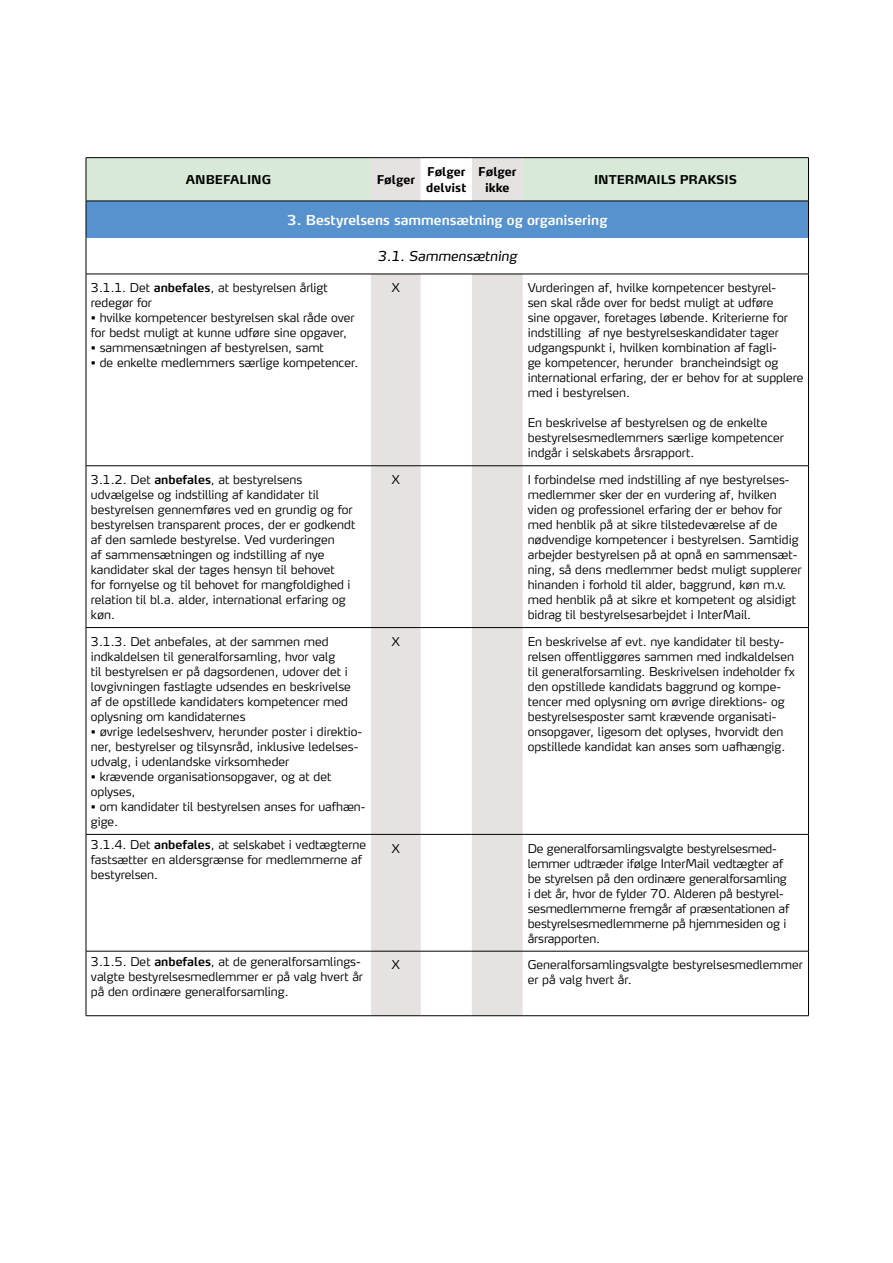
<style>
.page{position:relative;width:893px;height:1263px;background:#fff}
.page>*{position:absolute;margin:0;border:0;box-sizing:border-box;transform-origin:0 0}
.t1{font:600 13.5px "Max TF";color:#fff}
.t2{font:italic 13.5px "Max TF";color:#000}
.t3{font:300 12px/15px "Max TF";color:#000}
.t4{font:700 12px/16.5px "Max TF";color:#000}
.s1{font-weight:600}
</style>
<div class="page">
<svg style="left:371px;top:466px;width:152px;height:549px;fill:#e6e2e1"></svg>
<svg style="left:87px;top:158px;width:721px;height:307px"></svg>
<div style="left:86px;top:201px;width:722px;height:36px;background:#5692ce"></div>
<svg style="left:523px;top:275px;width:285px;height:676px"></svg>
<hr style="left:86px;top:627px;width:285px;height:1px;background:#000">
<hr style="left:421px;top:627px;width:51px;height:1px;background:#000">
<hr style="left:523px;top:627px;width:286px;height:1px;background:#000">
<hr style="left:86px;top:834px;width:285px;height:1px;background:#000">
<hr style="left:421px;top:834px;width:51px;height:1px;background:#000">
<hr style="left:523px;top:834px;width:286px;height:1px;background:#000">
<hr style="left:86px;top:951px;width:285px;height:1px;background:#000">
<hr style="left:421px;top:951px;width:51px;height:1px;background:#000">
<hr style="left:523px;top:951px;width:286px;height:1px;background:#000">
<hr style="left:86px;top:465px;width:285px;height:1px;background:#000">
<hr style="left:421px;top:465px;width:51px;height:1px;background:#000">
<hr style="left:523px;top:465px;width:286px;height:1px;background:#000">
<hr style="left:86px;top:274px;width:285px;height:1px;background:#000">
<hr style="left:371px;top:274px;width:50px;height:1px;background:#000">
<hr style="left:421px;top:274px;width:51px;height:1px;background:#000">
<hr style="left:472px;top:274px;width:51px;height:1px;background:#000">
<hr style="left:523px;top:274px;width:286px;height:1px;background:#000">
<hr style="left:86px;top:201px;width:285px;height:1px;background:#000">
<hr style="left:371px;top:201px;width:50px;height:1px;background:#000">
<hr style="left:421px;top:201px;width:51px;height:1px;background:#000">
<hr style="left:472px;top:201px;width:51px;height:1px;background:#000">
<hr style="left:523px;top:201px;width:286px;height:1px;background:#000">
<hr style="left:86px;top:1015px;width:285px;height:1px;background:#000">
<hr style="left:421px;top:1015px;width:51px;height:1px;background:#000">
<hr style="left:523px;top:1015px;width:286px;height:1px;background:#000">
<hr style="left:371px;top:465px;width:50px;height:1px;background:#000">
<hr style="left:371px;top:627px;width:50px;height:1px;background:#000">
<hr style="left:371px;top:834px;width:50px;height:1px;background:#000">
<hr style="left:371px;top:951px;width:50px;height:1px;background:#000">
<hr style="left:371px;top:1015px;width:50px;height:1px;background:#000">
<hr style="left:472px;top:465px;width:51px;height:1px;background:#000">
<hr style="left:472px;top:627px;width:51px;height:1px;background:#000">
<hr style="left:472px;top:834px;width:51px;height:1px;background:#000">
<hr style="left:472px;top:951px;width:51px;height:1px;background:#000">
<hr style="left:472px;top:1015px;width:51px;height:1px;background:#000">
<hr style="left:86px;top:157px;width:285px;height:1px;background:#000">
<hr style="left:86px;top:158px;width:1px;height:43px;background:#000">
<hr style="left:371px;top:157px;width:50px;height:1px;background:#000">
<hr style="left:421px;top:157px;width:51px;height:1px;background:#000">
<hr style="left:472px;top:157px;width:51px;height:1px;background:#000">
<hr style="left:523px;top:157px;width:286px;height:1px;background:#000">
<hr style="left:808px;top:158px;width:1px;height:43px;background:#000">
<hr style="left:808px;top:201px;width:1px;height:36px;background:#000">
<hr style="left:86px;top:237px;width:1px;height:37px;background:#000">
<hr style="left:808px;top:237px;width:1px;height:37px;background:#000">
<hr style="left:86px;top:274px;width:1px;height:192px;background:#000">
<hr style="left:808px;top:274px;width:1px;height:192px;background:#000">
<hr style="left:86px;top:466px;width:1px;height:161px;background:#000">
<hr style="left:808px;top:466px;width:1px;height:161px;background:#000">
<hr style="left:86px;top:628px;width:1px;height:206px;background:#000">
<hr style="left:808px;top:628px;width:1px;height:206px;background:#000">
<hr style="left:86px;top:834px;width:1px;height:117px;background:#000">
<hr style="left:808px;top:834px;width:1px;height:117px;background:#000">
<hr style="left:86px;top:951px;width:1px;height:64px;background:#000">
<hr style="left:808px;top:951px;width:1px;height:64px;background:#000">
<hr style="left:86px;top:201px;width:1px;height:36px;background:#000">
<p class="t4" style="left:186px;top:171px;width:87px">ANBEFALING</p>
<p class="t4" style="left:377px;top:171px;width:40px">Følger</p>
<p class="t4" style="left:426px;top:163px;width:41px">Følger delvist</p>
<p class="t4" style="left:478px;top:163px;width:40px;text-align:center">Følger ikke</p>
<p class="t4" style="left:594px;top:171px;width:145px">INTERMAILS PRAKSIS</p>
<p class="t1" style="left:287px;top:211px;width:322px">3. Bestyrelsens sammensætning og organisering</p>
<p class="t2" style="left:378px;top:248px;width:141px">3.1. Sammensætning</p>
<p class="t3" style="left:91px;top:280px;width:238px">3.1.1. Det <span class="s1">anbefales</span>, at bestyrelsen årligt redegør for</p>
<p class="t3" style="left:91px;top:310px;width:265px">• hvilke kompetencer bestyrelsen skal råde over for bedst muligt at kunne udføre sine opgaver,</p>
<p class="t3" style="left:91px;top:340px;width:234px">• sammensætningen af bestyrelsen, samt</p>
<p class="t3" style="left:91px;top:355px;width:269px">• de enkelte medlemmers særlige kompetencer.</p>
<p class="t3" style="left:392px;top:280px;width:9px">X</p>
<p class="t3" style="left:528px;top:280px;width:277px">Vurderingen af, hvilke kompetencer bestyrel-<br>sen skal råde over for bedst muligt at udføre<br>sine opgaver, foretages løbende. Kriterierne for indstilling af nye bestyrelseskandidater tager udgangspunkt i, hvilken kombination af fagli-<br>ge kompetencer, herunder brancheindsigt og international erfaring, der er behov for at supplere med i bestyrelsen.</p>
<p class="t3" style="left:528px;top:415px;width:258px">En beskrivelse af bestyrelsen og de enkelte bestyrelsesmedlemmers særlige kompetencer indgår i selskabets årsrapport.</p>
<p class="t3" style="left:91px;top:472px;width:266px">3.1.2. Det <span class="s1">anbefales</span>, at bestyrelsens udvælgelse og indstilling af kandidater til bestyrelsen gennemføres ved en grundig og for bestyrelsen transparent proces, der er godkendt af den samlede bestyrelse. Ved vurderingen<br>af sammensætningen og indstilling af nye kandidater skal der tages hensyn til behovet<br>for fornyelse og til behovet for mangfoldighed i relation til bl.a. alder, international erfaring og køn.</p>
<p class="t3" style="left:392px;top:472px;width:9px">X</p>
<p class="t3" style="left:528px;top:472px;width:275px">I forbindelse med indstilling af nye bestyrelses&shy;medlemmer sker der en vurdering af, hvilken viden og professionel erfaring der er behov for med henblik på at sikre tilstedeværelse af de nødvendige kompetencer i bestyrelsen. Samtidig arbejder bestyrelsen på at opnå en sammensæt&shy;ning, så dens medlemmer bedst muligt supplerer hinanden i forhold til alder, baggrund, køn m.v. med henblik på at sikre et kompetent og alsidigt bidrag til bestyrelsesarbejdet i InterMail.</p>
<p class="t3" style="left:91px;top:634px;width:262px">3.1.3. Det anbefales, at der sammen med indkaldelsen til generalforsamling, hvor valg<br>til bestyrelsen er på dagsordenen, udover det i lovgivningen fastlagte udsendes en beskrivelse af de opstillede kandidaters kompetencer med oplysning om kandidaternes</p>
<p class="t3" style="left:91px;top:724px;width:273px">• øvrige ledelseshverv, herunder poster i direktio&shy;ner, bestyrelser og tilsynsråd, inklusive ledelses&shy;udvalg, i udenlandske virksomheder</p>
<p class="t3" style="left:91px;top:769px;width:242px">• krævende organisationsopgaver, og at det oplyses,</p>
<p class="t3" style="left:91px;top:799px;width:276px">• om kandidater til bestyrelsen anses for uafhæn&shy;gige.</p>
<p class="t3" style="left:392px;top:634px;width:9px">X</p>
<p class="t3" style="left:528px;top:634px;width:269px">En beskrivelse af evt. nye kandidater til besty&shy;relsen offentliggøres sammen med indkaldelsen til generalforsamling. Beskrivelsen indeholder fx den opstillede kandidats baggrund og kompe&shy;tencer med oplysning om øvrige direktions- og bestyrelsesposter samt krævende organisati&shy;onsopgaver, ligesom det oplyses, hvorvidt den opstillede kandidat kan anses som uafhængig.</p>
<p class="t3" style="left:91px;top:837px;width:277px">3.1.4. Det <span class="s1">anbefales</span>, at selskabet i vedtægterne fastsætter en aldersgrænse for medlemmerne af bestyrelsen.</p>
<p class="t3" style="left:392px;top:840px;width:9px">X</p>
<p class="t3" style="left:528px;top:840px;width:263px">De generalforsamlingsvalgte bestyrelsesmed&shy;lemmer udtræder ifølge InterMail vedtægter af be styrelsen på den ordinære generalforsamling i det år, hvor de fylder 70. Alderen på bestyrel&shy;sesmedlemmerne fremgår af præsentationen af bestyrelsesmedlemmerne på hjemmesiden og i årsrapporten.</p>
<p class="t3" style="left:91px;top:954px;width:274px">3.1.5. Det <span class="s1">anbefales</span>, at de generalforsamlings&shy;valgte bestyrelsesmedlemmer er på valg hvert år på den ordinære generalforsamling.</p>
<p class="t3" style="left:392px;top:957px;width:9px">X</p>
<p class="t3" style="left:528px;top:957px;width:276px">Generalforsamlingsvalgte bestyrelsesmedlemmer er på valg hvert år.</p>
</div>
